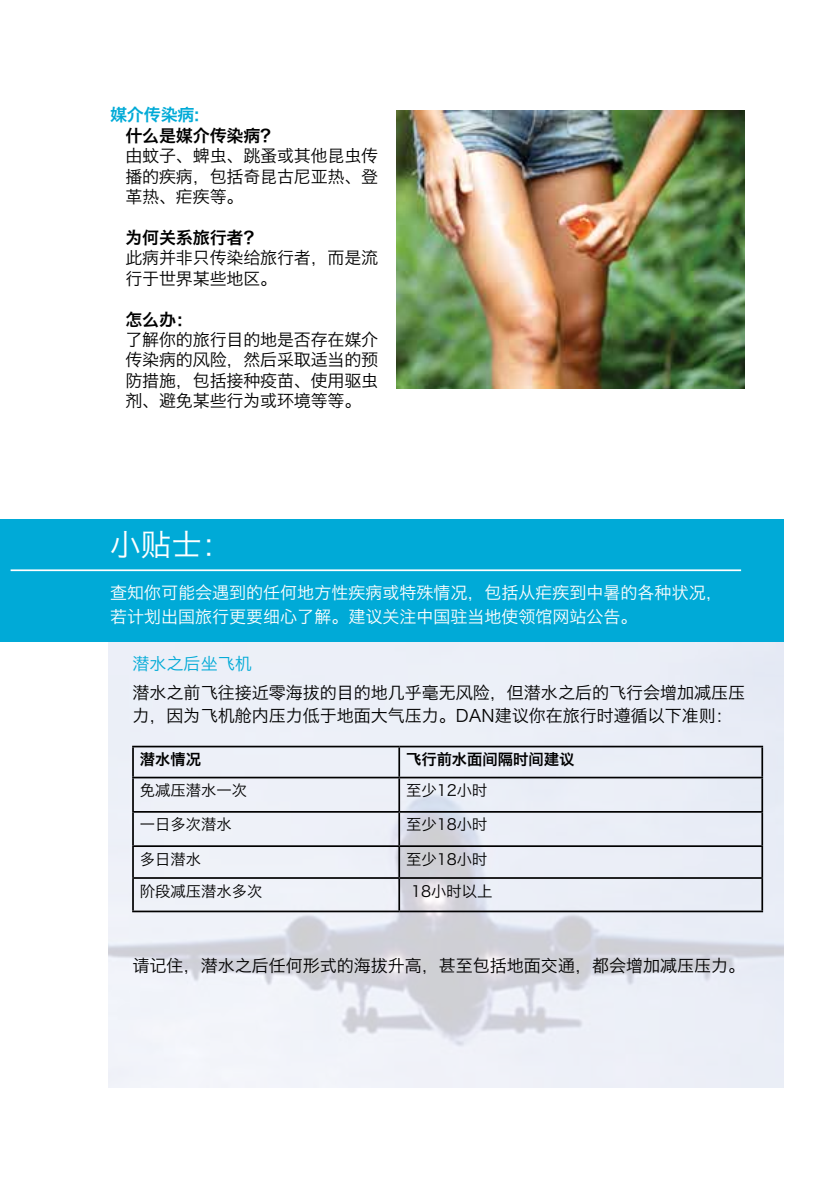
<style>
.page{position:relative;width:836px;height:1196px;background:#fff}
.page>*{position:absolute;margin:0;border:0;box-sizing:border-box;transform-origin:0 0}
.t1{font:30.6px "Hiragino Sans GB W3";color:#fff}
.t2{font:17px/20.4px "Hiragino Sans GB W3";color:#000;text-align:justify}
.t3{font:17px/23.8px "Hiragino Sans GB W3";color:#fff}
.t4{font:17px "Hiragino Sans GB W6";letter-spacing:-.01em;color:#000}
.t5{font:17px "Hiragino Sans GB W3";color:#00aad7}
.t6{font:17px "Hiragino Sans GB W6";letter-spacing:-.01em;color:#00aad7}
.t7{font:15.4px "Hiragino Sans GB W3";color:#000}
.t8{font:15.4px "Hiragino Sans GB W6";color:#000}
</style>
<div class="page">
<img style="left:108px;top:641px;width:675px;height:446px">
<div style="left:0;top:519px;width:783px;height:122px;background:#00aad7"></div>
<hr style="left:11px;top:569px;width:729px;height:2px;background:#fff">
<img style="left:396px;top:110px;width:348px;height:278px">
<hr style="left:132px;top:745px;width:267px;height:2px;background:#000">
<hr style="left:132px;top:747px;width:2px;height:29px;background:#000">
<hr style="left:399px;top:745px;width:363px;height:2px;background:#000">
<hr style="left:398px;top:747px;width:2px;height:29px;background:#000">
<svg style="left:761px;top:747px;width:1px;height:29px"></svg>
<hr style="left:132px;top:776px;width:267px;height:2px;background:#000">
<hr style="left:132px;top:778px;width:2px;height:32px;background:#000">
<hr style="left:399px;top:776px;width:363px;height:2px;background:#000">
<hr style="left:398px;top:778px;width:2px;height:32px;background:#000">
<hr style="left:761px;top:778px;width:1px;height:32px;background:#000">
<hr style="left:132px;top:810px;width:267px;height:2px;background:#000">
<hr style="left:132px;top:812px;width:2px;height:33px;background:#000">
<hr style="left:399px;top:810px;width:363px;height:2px;background:#000">
<hr style="left:398px;top:812px;width:2px;height:33px;background:#000">
<hr style="left:761px;top:812px;width:1px;height:33px;background:#000">
<hr style="left:132px;top:845px;width:267px;height:1px;background:#000">
<hr style="left:132px;top:846px;width:2px;height:31px;background:#000">
<hr style="left:399px;top:845px;width:363px;height:1px;background:#000">
<hr style="left:398px;top:846px;width:2px;height:31px;background:#000">
<hr style="left:761px;top:846px;width:1px;height:31px;background:#000">
<hr style="left:132px;top:877px;width:267px;height:1px;background:#000">
<hr style="left:132px;top:878px;width:2px;height:32px;background:#000">
<hr style="left:399px;top:877px;width:363px;height:1px;background:#000">
<hr style="left:398px;top:878px;width:2px;height:32px;background:#000">
<hr style="left:761px;top:878px;width:1px;height:32px;background:#000">
<hr style="left:132px;top:910px;width:267px;height:2px;background:#000">
<hr style="left:399px;top:910px;width:363px;height:2px;background:#000">
<p class="t6" style="left:110px;top:104px;width:90px">媒介传染病:</p>
<p class="t4" style="left:125px;top:124px;width:153px">什么是媒介传染病？</p>
<p class="t2" style="left:125px;top:145px;width:254px">由蚊子、蜱虫、跳蚤或其他昆虫传播的疾病，包括奇昆古尼亚热、登革热、疟疾等。</p>
<p class="t4" style="left:125px;top:226px;width:136px">为何关系旅行者？</p>
<p class="t2" style="left:125px;top:247px;width:254px">此病并非只传染给旅行者，而是流行于世界某些地区。</p>
<p class="t4" style="left:125px;top:308px;width:69px">怎么办：</p>
<p class="t2" style="left:125px;top:329px;width:254px">了解你的旅行目的地是否存在媒介传染病的风险，然后采取适当的预防措施，包括接种疫苗、使用驱虫剂、避免某些行为或环境等等。</p>
<h1 class="t1" style="left:110px;top:525px;width:124px">小贴士：</h1>
<p class="t3" style="left:110px;top:580px;width:613px">查知你可能会遇到的任何地方性疾病或特殊情况，包括从疟疾到中暑的各种状况，若计划出国旅行更要细心了解。建议关注中国驻当地使领馆网站公告。</p>
<p class="t5" style="left:132px;top:652px;width:120px">潜水之后坐飞机</p>
<p class="t2" style="left:132px;top:681px;width:613px;line-height:22.2px">潜水之前飞往接近零海拔的目的地几乎毫无风险，但潜水之后的飞行会增加减压压力，因为飞机舱内压力低于地面大气压力。DAN建议你在旅行时遵循以下准则：</p>
<p class="t8" style="left:140px;top:749px;width:63px">潜水情况</p>
<p class="t8" style="left:406px;top:749px;width:170px">飞行前水面间隔时间建议</p>
<p class="t7" style="left:140px;top:780px;width:109px">免减压潜水一次</p>
<p class="t7" style="left:406px;top:780px;width:83px">至少12小时</p>
<p class="t7" style="left:140px;top:814px;width:93px">一日多次潜水</p>
<p class="t7" style="left:406px;top:814px;width:83px">至少18小时</p>
<p class="t7" style="left:140px;top:849px;width:63px">多日潜水</p>
<p class="t7" style="left:406px;top:849px;width:83px">至少18小时</p>
<p class="t7" style="left:140px;top:881px;width:124px">阶段减压潜水多次</p>
<p class="t7" style="left:411px;top:881px;width:83px">18小时以上</p>
<p class="t2" style="left:132px;top:954px;width:613px">请记住，潜水之后任何形式的海拔升高，甚至包括地面交通，都会增加减压压力。</p>
</div>
